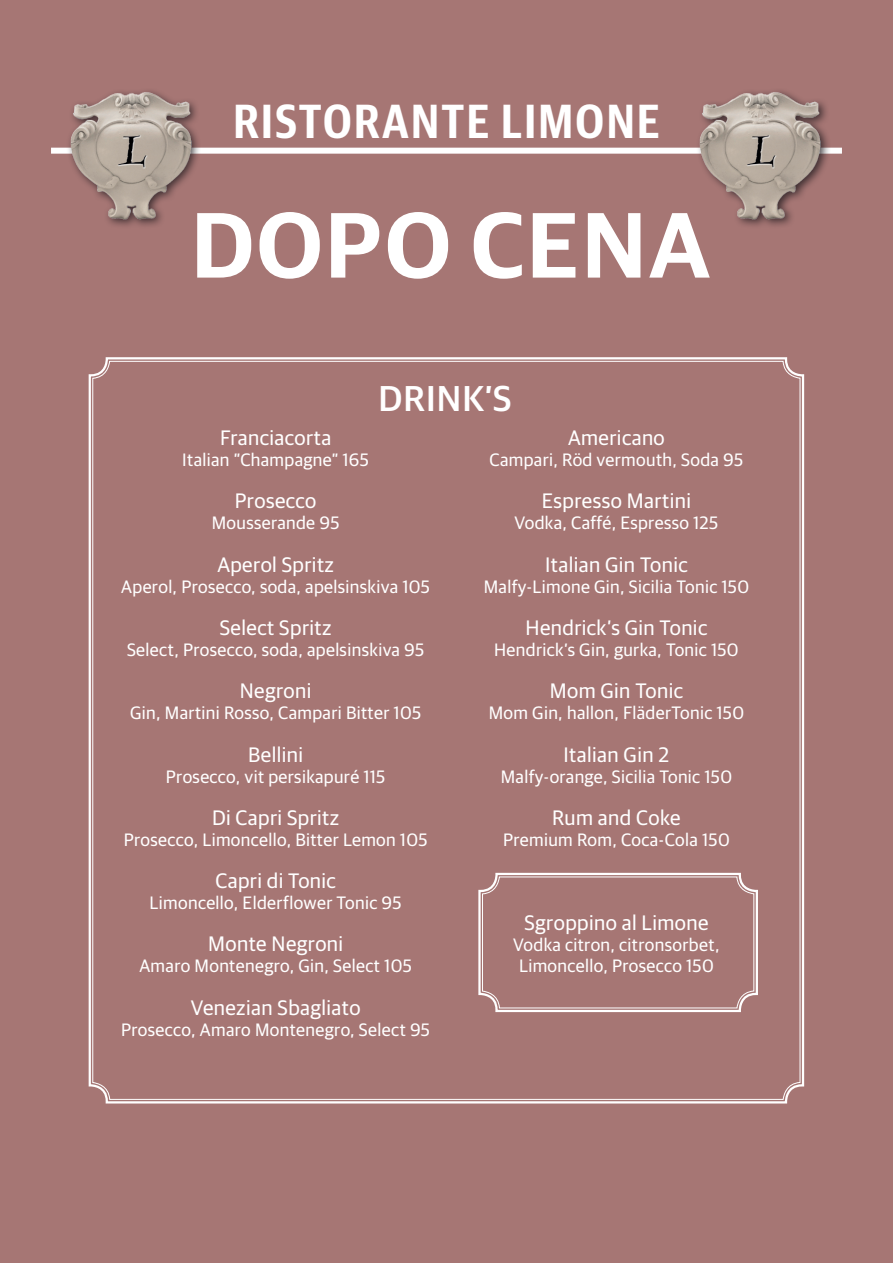
<style>
.page{position:relative;width:893px;height:1263px;background:#a67674}
.page>*{position:absolute;margin:0;border:0;box-sizing:border-box;transform-origin:0 0}
.t1{font:600 93px "Guardian Sans";letter-spacing:.03em;color:#fff}
.t2{font:600 48px "Guardian Sans Cond";letter-spacing:.05em;color:#fff}
.t3{font:500 36px "Guardian Sans";letter-spacing:.03em;color:#fff}
.t4{font:21px "Guardian Sans";letter-spacing:.02em;color:#fff}
.t5{font:18px/21px "Guardian Sans";letter-spacing:.02em;color:#fff;text-align:center}
</style>
<div class="page">
<div style="left:51px;top:148px;width:791px;height:6px;background:#fff"></div>
<img style="left:51px;top:90px;width:161px;height:136px">
<img style="left:681px;top:90px;width:161px;height:136px">
<svg style="left:88px;top:357px;width:717px;height:747px"></svg>
<svg style="left:477px;top:872px;width:282px;height:141px"></svg>
<div style="left:482px;top:876px;width:272px;height:132px;border:1px solid #fff;border-radius:17px"></div>
<h2 class="t2" style="left:233px;top:87px;width:428px">RISTORANTE LIMONE</h2>
<h1 class="t1" style="left:191px;top:177px;width:520px">DOPO CENA</h1>
<h3 class="t3" style="left:379px;top:373px;width:135px">DRINK’S</h3>
<p class="t4" style="left:220px;top:423px;width:113px">Franciacorta</p>
<p class="t5" style="left:182px;top:448px;width:188px">Italian ”Champagne” 165</p>
<p class="t4" style="left:235px;top:486px;width:83px">Prosecco</p>
<p class="t5" style="left:212px;top:511px;width:129px">Mousserande 95</p>
<p class="t4" style="left:217px;top:549px;width:118px">Aperol Spritz</p>
<p class="t5" style="left:121px;top:575px;width:310px">Aperol, Prosecco, soda, apelsinskiva 105</p>
<p class="t4" style="left:220px;top:613px;width:113px">Select Spritz</p>
<p class="t5" style="left:127px;top:638px;width:299px">Select, Prosecco, soda, apelsinskiva 95</p>
<p class="t4" style="left:240px;top:676px;width:73px">Negroni</p>
<p class="t5" style="left:130px;top:701px;width:293px">Gin, Martini Rosso, Campari Bitter 105</p>
<p class="t4" style="left:248px;top:739px;width:56px">Bellini</p>
<p class="t5" style="left:166px;top:764px;width:221px">Prosecco, vit persikapuré 115</p>
<p class="t4" style="left:212px;top:802px;width:129px">Di Capri Spritz</p>
<p class="t5" style="left:124px;top:828px;width:305px">Prosecco, Limoncello, Bitter Lemon 105</p>
<p class="t4" style="left:215px;top:866px;width:122px">Capri di Tonic</p>
<p class="t5" style="left:150px;top:891px;width:254px">Limoncello, Elderflower Tonic 95</p>
<p class="t4" style="left:208px;top:929px;width:137px">Monte Negroni</p>
<p class="t5" style="left:139px;top:954px;width:274px">Amaro Montenegro, Gin, Select 105</p>
<p class="t4" style="left:191px;top:992px;width:171px">Venezian Sbagliato</p>
<p class="t5" style="left:121px;top:1017px;width:310px">Prosecco, Amaro Montenegro, Select 95</p>
<p class="t4" style="left:568px;top:423px;width:98px">Americano</p>
<p class="t5" style="left:489px;top:448px;width:255px">Campari, Röd vermouth, Soda 95</p>
<p class="t4" style="left:542px;top:486px;width:151px">Espresso Martini</p>
<p class="t5" style="left:514px;top:511px;width:206px">Vodka, Caffé, Espresso 125</p>
<p class="t4" style="left:545px;top:549px;width:144px">Italian Gin Tonic</p>
<p class="t5" style="left:484px;top:575px;width:267px">Malfy-Limone Gin, Sicilia Tonic 150</p>
<p class="t4" style="left:525px;top:613px;width:183px">Hendrick’s Gin Tonic</p>
<p class="t5" style="left:494px;top:638px;width:246px">Hendrick’s Gin, gurka, Tonic 150</p>
<p class="t4" style="left:550px;top:676px;width:135px">Mom Gin Tonic</p>
<p class="t5" style="left:489px;top:701px;width:257px">Mom Gin, hallon, FläderTonic 150</p>
<p class="t4" style="left:564px;top:739px;width:107px">Italian Gin 2</p>
<p class="t5" style="left:501px;top:764px;width:233px">Malfy-orange, Sicilia Tonic 150</p>
<p class="t4" style="left:552px;top:802px;width:130px">Rum and Coke</p>
<p class="t5" style="left:503px;top:828px;width:228px">Premium Rom, Coca‑Cola 150</p>
<p class="t4" style="left:524px;top:908px;width:186px">Sgroppino al Limone</p>
<p class="t5" style="left:513px;top:933px;width:208px">Vodka citron, citronsorbet,<br>Limoncello, Prosecco 150</p>
</div>
